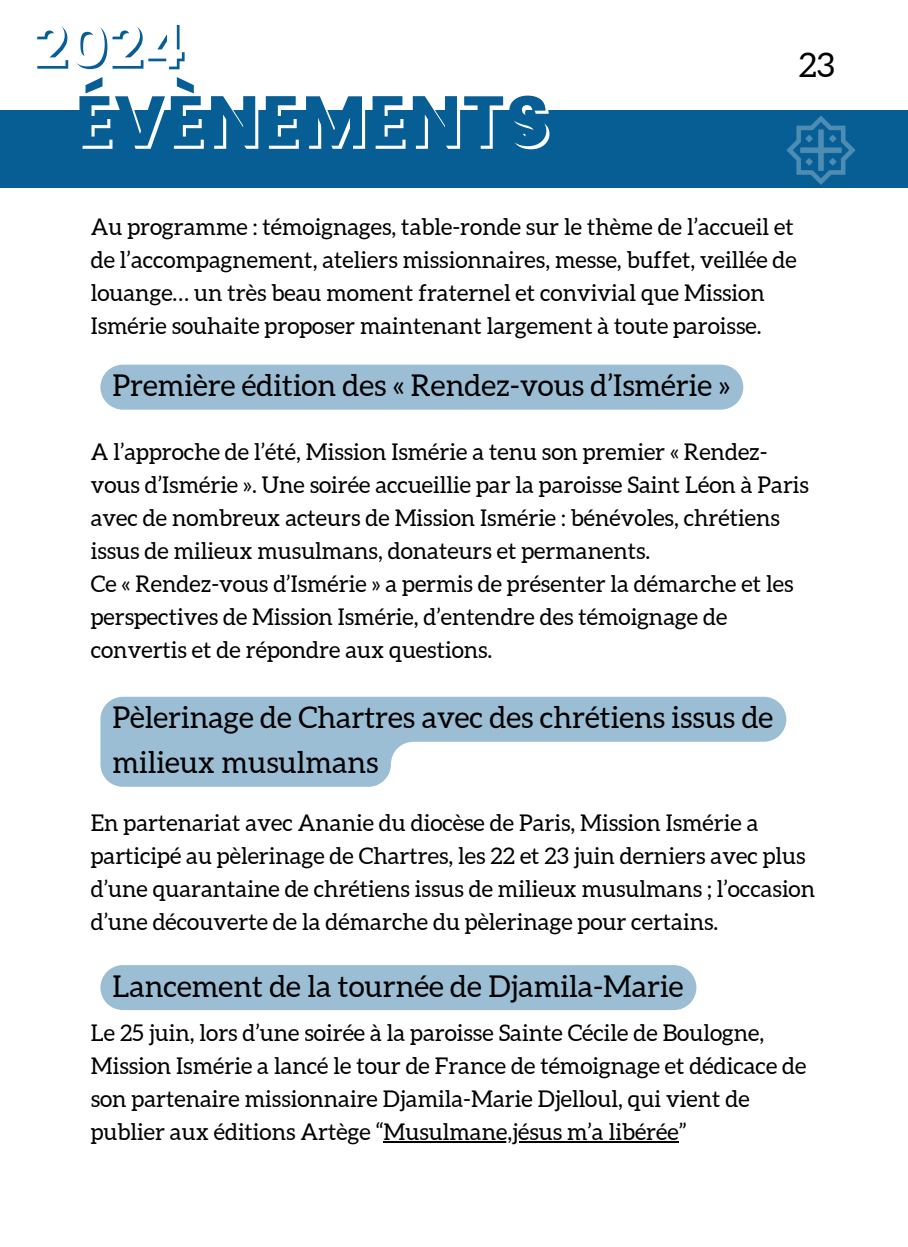
<style>
.page{position:relative;width:908px;height:1247px;background:#fff}
.page>*{position:absolute;margin:0;border:0;box-sizing:border-box;transform-origin:0 0}
.t1{font:70.4px "Poppins";color:#065e95}
.t2{font:61.6px "Poppins";color:#065e95}
.t3{font:34px "Aleo";color:#000}
.t4{font:30px/45px "Aleo";color:#000}
.t5{font:23px/33px "Aleo";color:#000}
</style>
<div class="page">
<div style="left:0;top:110px;width:907px;height:77px;background:#065e95"></div>
<img style="left:764px;top:116px;width:105px;height:72px">
<svg style="left:100px;top:696px;width:686px;height:90px;fill:#9bbed4"></svg>
<div style="left:100px;top:365px;width:643px;height:45px;background:#9bbed4"></div>
<div style="left:100px;top:965px;width:596px;height:45px;background:#9bbed4"></div>
<hr style="left:383px;top:1141px;width:295px;height:2px;background:#000">
<h2 class="t2" style="left:35px;top:12px;width:154px">2024</h2>
<p class="t1" style="left:74px;top:80px;width:478px">ÉVÈNEMENTS</p>
<h1 class="t3" style="left:798px;top:45px;width:38px">23</h1>
<p class="t5" style="left:91px;top:210px;width:707px">Au programme : témoignages, table-ronde sur le thème de l’accueil et de l’accompagnement, ateliers missionnaires, messe, buffet, veillée de louange… un très beau moment fraternel et convivial que Mission Ismérie souhaite proposer maintenant largement à toute paroisse.</p>
<p class="t4" style="left:112px;top:363px;width:619px">Première édition des « Rendez-vous d’Ismérie »</p>
<p class="t5" style="left:91px;top:435px;width:719px">A l’approche de l’été, Mission Ismérie a tenu son premier « Rendez&shy;vous d’Ismérie ». Une soirée accueillie par la paroisse Saint Léon à Paris avec de nombreux acteurs de Mission Ismérie : bénévoles, chrétiens issus de milieux musulmans, donateurs et permanents.</p>
<h3 class="t5" style="left:91px;top:567px;width:704px">Ce « Rendez-vous d’Ismérie » a permis de présenter la démarche et les perspectives de Mission Ismérie, d’entendre des témoignage de convertis et de répondre aux questions.</h3>
<p class="t4" style="left:112px;top:695px;width:662px">Pèlerinage de Chartres avec des chrétiens issus de milieux musulmans</p>
<h3 class="t5" style="left:91px;top:805px;width:726px">En partenariat avec Ananie du diocèse de Paris, Mission Ismérie a participé au pèlerinage de Chartres, les 22 et 23 juin derniers avec plus d’une quarantaine de chrétiens issus de milieux musulmans ; l’occasion d’une découverte de la démarche du pèlerinage pour certains.</h3>
<p class="t4" style="left:112px;top:963px;width:572px">Lancement de la tournée de Djamila-Marie</p>
<h3 class="t5" style="left:91px;top:1016px;width:717px">Le 25 juin, lors d’une soirée à la paroisse Sainte Cécile de Boulogne, Mission Ismérie a lancé le tour de France de témoignage et dédicace de son partenaire missionnaire Djamila-Marie Djelloul, qui vient de publier aux éditions Artège “Musulmane,jésus m’a libérée”</h3>
</div>
